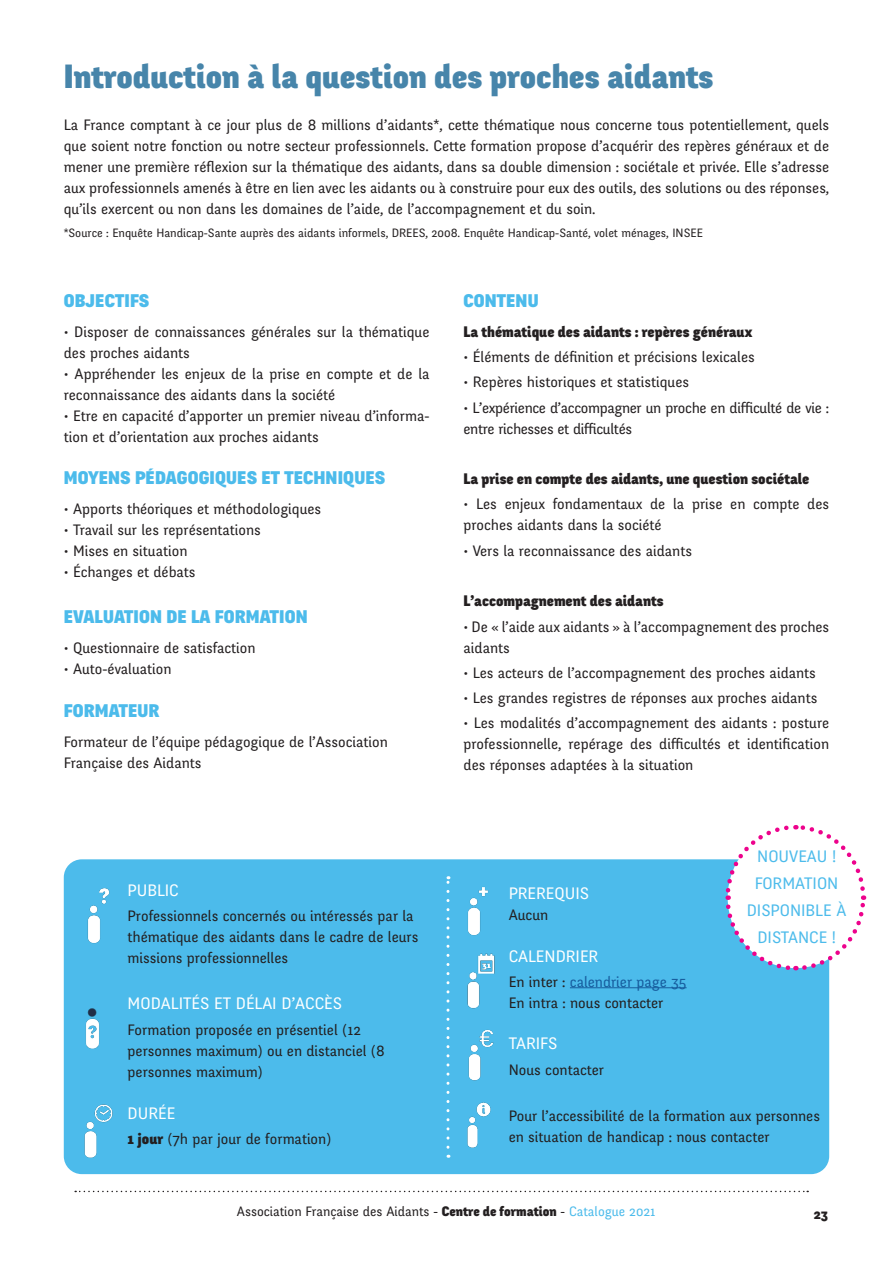
<style>
.page{position:relative;width:893px;height:1263px;background:#fff}
.page>*{position:absolute;margin:0;border:0;box-sizing:border-box;transform-origin:0 0}
.t1{font:900 33px "Fengardo Neue";color:#4785aa}
.t2{font:900 18px "Fengardo Neue";letter-spacing:.01em;color:#4cbbeb}
.t3{font:16.5px "Fengardo Neue";color:#fff}
.t4{font:16.5px/27px "Fengardo Neue";color:#4cbbeb;text-align:center}
.t5{font:15px/21px "Fengardo Neue";color:#231f20}
.t6{font:900 15px "Fengardo Neue";color:#231f20}
.t7{font:15px/21px "Fengardo Neue";letter-spacing:-.02em;color:#231f20}
.t8{font:15px "Fengardo Neue";color:#175d9e}
.t9{font:13.5px "Fengardo Neue";color:#231f20}
.t10{font:900 13.5px "Fengardo Neue";color:#231f20}
.t11{font:12px "Fengardo Neue";color:#231f20}
.s1{font-weight:900}
.s2{color:#231f20}
.s3{color:#4cbbeb}
</style>
<div class="page">
<svg style="left:75px;top:1191px;width:733px;height:1px"></svg>
<div style="left:64px;top:859px;width:765px;height:315px;background:#4cbbeb;border-radius:18px"></div>
<svg style="left:446px;top:1092px;width:3px;height:55px"></svg>
<svg style="left:723px;top:825px;width:144px;height:148px"></svg>
<img style="left:446px;top:945px;width:49px;height:67px">
<img style="left:446px;top:1017px;width:48px;height:75px">
<img style="left:63px;top:1093px;width:50px;height:76px">
<img style="left:63px;top:876px;width:47px;height:79px">
<img style="left:446px;top:876px;width:42px;height:69px">
<img style="left:63px;top:964px;width:37px;height:128px">
<hr style="left:570px;top:987px;width:117px;height:1px;background:#175d9e">
<img style="left:467px;top:1102px;width:24px;height:46px">
<p class="t1" style="left:64px;top:58px;width:651px">Introduction à la question des proches aidants</p>
<p class="t5" style="left:64px;top:114px;width:767px;text-align:justify">La France comptant à ce jour plus de 8 millions d’aidants*, cette thématique nous concerne tous potentiellement, quels que soient notre fonction ou notre secteur professionnels. Cette formation propose d’acquérir des repères généraux et de mener une première réflexion sur la thématique des aidants, dans sa double dimension : sociétale et privée. Elle s’adresse aux professionnels amenés à être en lien avec les aidants ou à construire pour eux des outils, des solutions ou des réponses, qu’ils exercent ou non dans les domaines de l’aide, de l’accompagnement et du soin.</p>
<p class="t11" style="left:64px;top:226px;width:641px">*Source : Enquête Handicap-Sante auprès des aidants informels, DREES, 2008. Enquête Handicap-Santé, volet ménages, INSEE</p>
<p class="t2" style="left:64px;top:291px;width:87px">OBJECTIFS</p>
<p class="t5" style="left:64px;top:322px;width:367px">• Disposer de connaissances générales sur la thématique des proches aidants</p>
<p class="t5" style="left:64px;top:364px;width:367px">• Appréhender les enjeux de la prise en compte et de la reconnaissance des aidants dans la société</p>
<p class="t5" style="left:64px;top:406px;width:367px">• Etre en capacité d’apporter un premier niveau d’informa&shy;tion et d’orientation aux proches aidants</p>
<p class="t2" style="left:64px;top:468px;width:323px">MOYENS PÉDAGOGIQUES ET TECHNIQUES</p>
<p class="t5" style="left:64px;top:498px;width:259px">• Apports théoriques et méthodologiques</p>
<p class="t5" style="left:64px;top:519px;width:199px">• Travail sur les représentations</p>
<p class="t5" style="left:64px;top:540px;width:125px">• Mises en situation</p>
<p class="t5" style="left:64px;top:561px;width:133px">• Échanges et débats</p>
<p class="t2" style="left:64px;top:607px;width:245px">EVALUATION DE LA FORMATION</p>
<p class="t5" style="left:64px;top:637px;width:193px">• Questionnaire de satisfaction</p>
<p class="t5" style="left:64px;top:658px;width:109px">• Auto-évaluation</p>
<p class="t2" style="left:64px;top:701px;width:97px">FORMATEUR</p>
<p class="t5" style="left:64px;top:731px;width:325px">Formateur de l’équipe pédagogique de l’Association<br>Française des Aidants</p>
<p class="t3" style="left:128px;top:880px;width:53px">PUBLIC</p>
<p class="t5" style="left:128px;top:905px;width:292px">Professionnels concernés ou intéressés par la thématique des aidants dans le cadre de leurs missions professionnelles</p>
<p class="t3" style="left:128px;top:994px;width:216px">MODALITÉS ET DÉLAI D’ACCÈS</p>
<p class="t5" style="left:128px;top:1019px;width:259px">Formation proposée en présentiel (12 personnes maximum) ou en distanciel (8 personnes maximum)</p>
<p class="t3" style="left:128px;top:1104px;width:49px">DURÉE</p>
<p class="t5" style="left:128px;top:1129px;width:205px"><span class="s1">1 jour</span> (7h par jour de formation)</p>
<p class="t2" style="left:463px;top:291px;width:77px">CONTENU</p>
<p class="t6" style="left:463px;top:323px;width:290px">La thématique des aidants : repères généraux</p>
<p class="t5" style="left:463px;top:347px;width:293px">• Éléments de définition et précisions lexicales</p>
<p class="t5" style="left:463px;top:372px;width:227px">• Repères historiques et statistiques</p>
<p class="t7" style="left:463px;top:397px;width:367px">• L’expérience d’accompagner un proche en difficulté de vie : entre richesses et difficultés</p>
<p class="t6" style="left:463px;top:471px;width:347px">La prise en compte des aidants, une question sociétale</p>
<p class="t5" style="left:463px;top:494px;width:367px">• Les enjeux fondamentaux de la prise en compte des proches aidants dans la société</p>
<p class="t5" style="left:463px;top:540px;width:230px">• Vers la reconnaissance des aidants</p>
<p class="t6" style="left:463px;top:593px;width:202px">L’accompagnement des aidants</p>
<p class="t5" style="left:463px;top:616px;width:367px">• De « l’aide aux aidants » à l’accompagnement des proches aidants</p>
<p class="t5" style="left:463px;top:662px;width:354px">• Les acteurs de l’accompagnement des proches aidants</p>
<p class="t5" style="left:463px;top:688px;width:355px">• Les grandes registres de réponses aux proches aidants</p>
<p class="t5" style="left:463px;top:713px;width:367px;text-align:justify">• Les modalités d’accompagnement des aidants : posture professionnelle, repérage des difficultés et identification des réponses adaptées à la situation</p>
<p class="t4" style="left:747px;top:843px;width:101px">NOUVEAU !<br>FORMATION<br>DISPONIBLE À<br>DISTANCE !</p>
<p class="t3" style="left:509px;top:884px;width:82px">PREREQUIS</p>
<p class="t5" style="left:509px;top:904px;width:41px">Aucun</p>
<p class="t3" style="left:509px;top:947px;width:91px">CALENDRIER</p>
<p class="t8" style="left:509px;top:973px;width:179px"><span class="s2">En inter :</span> calendrier page 35</p>
<p class="t5" style="left:509px;top:993px;width:156px">En intra : nous contacter</p>
<p class="t3" style="left:509px;top:1034px;width:50px">TARIFS</p>
<p class="t5" style="left:509px;top:1059px;width:97px">Nous contacter</p>
<p class="t5" style="left:509px;top:1106px;width:313px">Pour l’accessibilité de la formation aux personnes en situation de handicap : nous contacter</p>
<p class="t9" style="left:237px;top:1204px;width:420px">Association Française des Aidants - <span class="s1">Centre de formation</span> - <span class="s3">Catalogue 2021</span></p>
<p class="t10" style="left:814px;top:1206px;width:16px">23</p>
</div>
